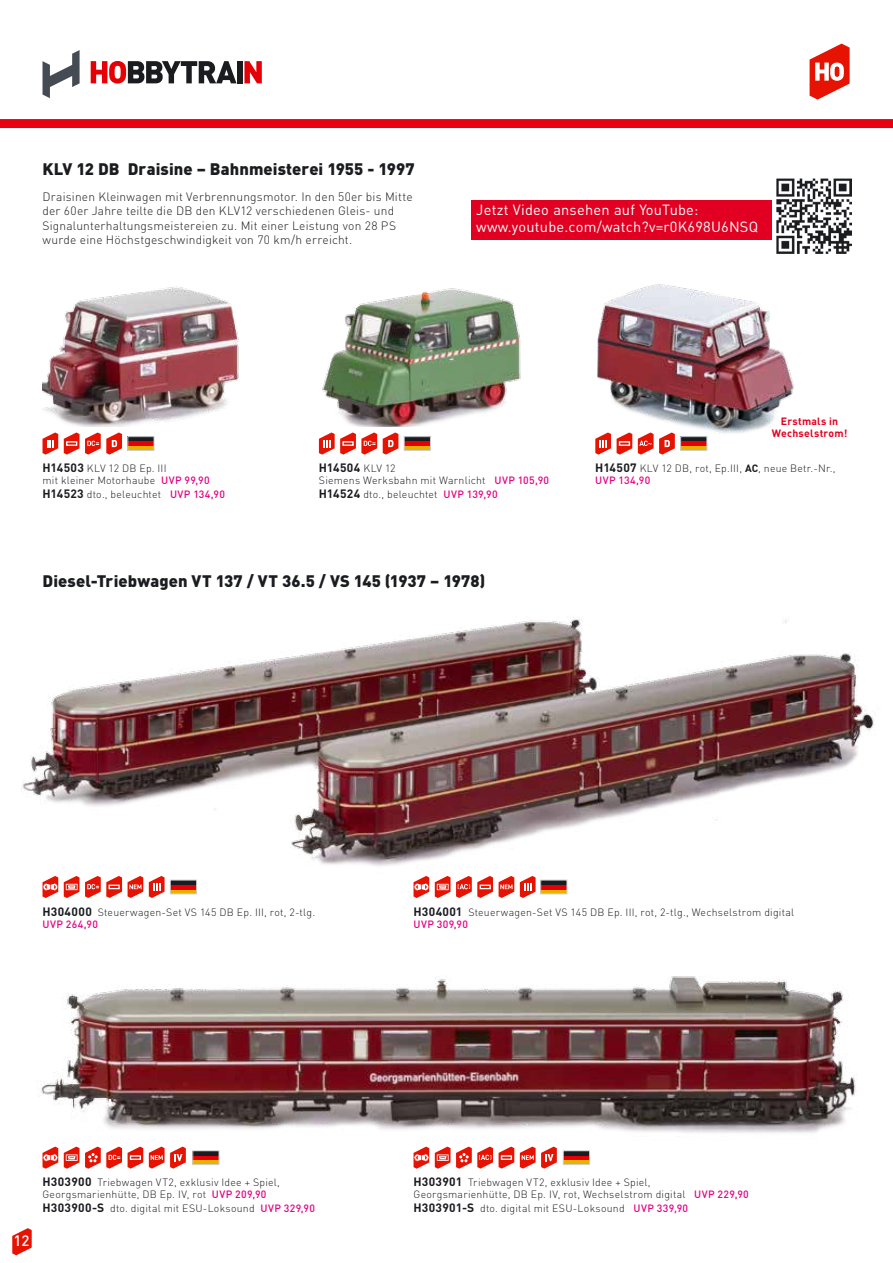
<style>
.page{position:relative;width:893px;height:1263px;background:#fff}
.page>*{position:absolute;margin:0;border:0;box-sizing:border-box;transform-origin:0 0}
.t1{font:900 16.5px "DIN";letter-spacing:.005em;color:#1b1c20}
.t2{font:500 15px "DIN";color:#fff}
.t3{font:14.55px/17.5px "DIN";letter-spacing:.015em;color:#fff}
.t4{font:300 12px/14.4px "DIN";letter-spacing:.015em;color:#1b1c20}
.t5{font:700 12px "DIN";letter-spacing:.025em;color:#1b1c20}
.t6{font:300 10.5px/12px "DIN";letter-spacing:.02em;color:#1b1c20}
.t7{font:700 10.5px/12px "DIN";letter-spacing:.025em;color:#e20022;text-align:center}
.s1{font-weight:700;font-size:12px}
.s2{font-weight:500;color:#e50083}
.s3{font-weight:300;font-size:10.5px}
.s4{font-weight:700}
</style>
<div class="page">
<img style="left:21px;top:617px;width:854px;height:264px">
<img style="left:597px;top:283px;width:197px;height:160px">
<div style="left:0;top:119px;width:893px;height:9px;background:#e60012"></div>
<svg style="left:244px;top:61px;width:18px;height:22px"></svg>
<div style="left:237px;top:61px;width:6px;height:22px;background:#1b1c20"></div>
<svg style="left:43px;top:50px;width:37px;height:48px"></svg>
<svg style="left:91px;top:61px;width:146px;height:23px"></svg>
<svg style="left:810px;top:44px;width:40px;height:56px"></svg>
<img style="left:43px;top:286px;width:196px;height:141px">
<img style="left:41px;top:976px;width:815px;height:157px">
<img style="left:322px;top:288px;width:199px;height:139px">
<div style="left:471px;top:200px;width:300px;height:40px;background:#e20022"></div>
<img style="left:777px;top:178px;width:75px;height:75px">
<svg style="left:43px;top:432px;width:15px;height:23px"></svg>
<hr style="left:128px;top:446px;width:26px;height:4px;background:#e9b200">
<div style="left:128px;top:441px;width:26px;height:5px;background:#e60005"></div>
<hr style="left:128px;top:437px;width:26px;height:4px;background:#1b1c20">
<div style="left:128px;top:436px;width:26px;height:15px;border:1px solid #ced0d2"></div>
<svg style="left:64px;top:432px;width:58px;height:23px"></svg>
<hr style="left:404px;top:446px;width:26px;height:4px;background:#e9b200">
<div style="left:404px;top:441px;width:26px;height:5px;background:#e60005"></div>
<hr style="left:404px;top:437px;width:26px;height:4px;background:#1b1c20">
<div style="left:404px;top:436px;width:27px;height:15px;border:1px solid #ced0d2"></div>
<svg style="left:319px;top:432px;width:58px;height:23px"></svg>
<svg style="left:383px;top:432px;width:15px;height:23px"></svg>
<svg style="left:595px;top:432px;width:16px;height:23px"></svg>
<svg style="left:617px;top:432px;width:15px;height:23px"></svg>
<div style="left:619px;top:441px;width:11px;height:5px;border:1px solid #fff"></div>
<hr style="left:681px;top:446px;width:26px;height:4px;background:#e9b200">
<div style="left:681px;top:441px;width:26px;height:5px;background:#e60005"></div>
<hr style="left:681px;top:437px;width:26px;height:4px;background:#1b1c20">
<div style="left:680px;top:436px;width:27px;height:15px;border:1px solid #ced0d2"></div>
<svg style="left:638px;top:432px;width:37px;height:23px"></svg>
<svg style="left:43px;top:876px;width:15px;height:22px"></svg>
<svg style="left:64px;top:876px;width:58px;height:22px"></svg>
<div style="left:109px;top:885px;width:11px;height:4px;border:1px solid #fff"></div>
<svg style="left:128px;top:876px;width:15px;height:22px"></svg>
<svg style="left:149px;top:876px;width:16px;height:22px"></svg>
<div style="left:170px;top:889px;width:27px;height:5px;background:#e9b200"></div>
<hr style="left:170px;top:885px;width:27px;height:4px;background:#e60005">
<div style="left:170px;top:880px;width:27px;height:5px;background:#1b1c20"></div>
<div style="left:170px;top:880px;width:27px;height:14px;border:1px solid #ced0d2"></div>
<svg style="left:43px;top:1146px;width:15px;height:23px"></svg>
<svg style="left:64px;top:1146px;width:58px;height:23px"></svg>
<svg style="left:128px;top:1146px;width:15px;height:22px"></svg>
<div style="left:130px;top:1155px;width:11px;height:5px;border:1px solid #fff"></div>
<svg style="left:149px;top:1146px;width:37px;height:22px"></svg>
<hr style="left:193px;top:1160px;width:26px;height:4px;background:#e9b200">
<div style="left:193px;top:1155px;width:26px;height:5px;background:#e60005"></div>
<hr style="left:193px;top:1151px;width:26px;height:4px;background:#1b1c20">
<div style="left:193px;top:1150px;width:26px;height:15px;border:1px solid #ced0d2"></div>
<svg style="left:414px;top:1146px;width:15px;height:23px"></svg>
<svg style="left:435px;top:1146px;width:15px;height:23px"></svg>
<svg style="left:456px;top:1146px;width:37px;height:23px"></svg>
<svg style="left:499px;top:1146px;width:15px;height:22px"></svg>
<div style="left:501px;top:1155px;width:11px;height:5px;border:1px solid #fff"></div>
<svg style="left:520px;top:1146px;width:37px;height:22px"></svg>
<hr style="left:563px;top:1160px;width:27px;height:4px;background:#e9b200">
<div style="left:563px;top:1155px;width:27px;height:5px;background:#e60005"></div>
<hr style="left:563px;top:1151px;width:27px;height:4px;background:#1b1c20">
<div style="left:563px;top:1150px;width:27px;height:15px;border:1px solid #ced0d2"></div>
<svg style="left:414px;top:876px;width:15px;height:22px"></svg>
<svg style="left:435px;top:876px;width:15px;height:22px"></svg>
<svg style="left:456px;top:876px;width:37px;height:22px"></svg>
<div style="left:480px;top:885px;width:11px;height:4px;border:1px solid #fff"></div>
<svg style="left:499px;top:876px;width:15px;height:22px"></svg>
<svg style="left:520px;top:876px;width:16px;height:22px"></svg>
<div style="left:541px;top:889px;width:26px;height:5px;background:#e9b200"></div>
<hr style="left:541px;top:885px;width:26px;height:4px;background:#e60005">
<div style="left:541px;top:880px;width:26px;height:5px;background:#1b1c20"></div>
<svg style="left:12px;top:1228px;width:20px;height:27px"></svg>
<h1 class="t1" style="left:43px;top:158px;width:374px">KLV 12 DB Draisine – Bahnmeisterei 1955 - 1997</h1>
<p class="t4" style="left:43px;top:189px;width:372px">Draisinen Kleinwagen mit Verbrennungsmotor. In den 50er bis Mitte der 60er Jahre teilte die DB den KLV12 verschiedenen Gleis- und Signalunterhaltungsmeistereien zu. Mit einer Leistung von 28 PS wurde eine Höchstgeschwindigkeit von 70 km/h erreicht.</p>
<h3 class="t3" style="left:476px;top:200px;width:283px">Jetzt Video ansehen auf YouTube: www.youtube.com/watch?v=r0K698U6NSQ</h3>
<p class="t7" style="left:772px;top:415px;width:77px">Erstmals in<br>Wechselstrom!</p>
<p class="t6" style="left:43px;top:462px;width:169px"><span class="s1">H14503</span> KLV 12 DB Ep. III<br>mit kleiner Motorhaube <span class="s2">UVP 99,90</span></p>
<p class="t6" style="left:43px;top:488px;width:184px"><span class="s1">H14523</span> dto., beleuchtet <span class="s2">UVP 134,90</span></p>
<p class="t5" style="left:319px;top:460px;width:78px">H14504 <span class="s3">KLV 12</span></p>
<p class="t6" style="left:319px;top:474px;width:232px;line-height:13.5px">Siemens Werksbahn mit Warnlicht <span class="s2">UVP 105,90<br></span><span class="s1">H14524</span> dto., beleuchtet <span class="s2">UVP 139,90</span></p>
<h1 class="t1" style="left:43px;top:570px;width:444px">Diesel-Triebwagen VT 137 / VT 36.5 / VS 145 (1937 – 1978)</h1>
<p class="t6" style="left:595px;top:462px;width:242px"><span class="s1">H14507</span> KLV 12 DB, rot, Ep.III, <span class="s4">AC</span>, neue Betr.-Nr.,<br><span class="s2">UVP 134,90</span></p>
<p class="t6" style="left:43px;top:906px;width:274px"><span class="s1">H304000</span> Steuerwagen-Set VS 145 DB Ep. III, rot, 2-tlg.<br><span class="s2">UVP 264,90</span></p>
<h2 class="t2" style="left:14px;top:1231px;width:17px">12</h2>
<p class="t6" style="left:43px;top:1176px;width:239px"><span class="s1">H303900</span> Triebwagen VT2, exklusiv Idee + Spiel,<br>Georgsmarienhütte, DB Ep. IV, rot <span class="s2">UVP 209,90</span></p>
<p class="t6" style="left:43px;top:1202px;width:274px"><span class="s1">H303900-S</span> dto. digital mit ESU-Loksound <span class="s2">UVP 329,90</span></p>
<p class="t6" style="left:414px;top:906px;width:382px"><span class="s1">H304001</span> Steuerwagen-Set VS 145 DB Ep. III, rot, 2-tlg., Wechselstrom digital<br><span class="s2">UVP 309,90</span></p>
<p class="t6" style="left:414px;top:1176px;width:337px"><span class="s1">H303901</span> Triebwagen VT2, exklusiv Idee + Spiel,<br>Georgsmarienhütte, DB Ep. IV, rot, Wechselstrom digital <span class="s2">UVP 229,90</span></p>
<p class="t6" style="left:414px;top:1202px;width:276px"><span class="s1">H303901-S</span> dto. digital mit ESU-Loksound <span class="s2">UVP 339,90</span></p>
</div>
